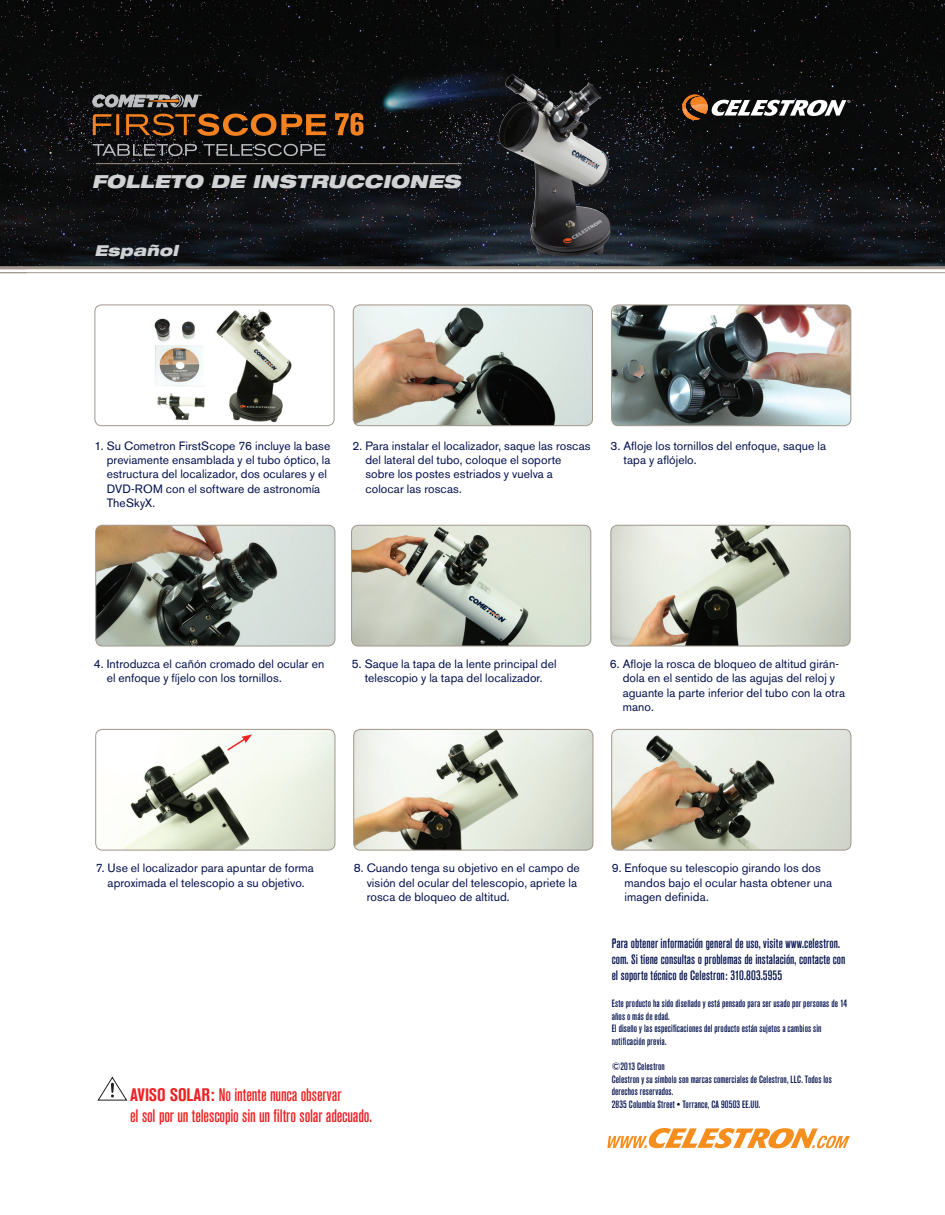
<style>
.page{position:relative;width:945px;height:1215px;background:#fff}
.page>*{position:absolute;margin:0;border:0;box-sizing:border-box;transform-origin:0 0}
.t1{font:500 condensed 18px/21.6px "Akzidenz Grotesk BE";letter-spacing:-.01em;color:#ee2123}
.t2{font:italic 900 expanded 18px "Helvetica Neue";letter-spacing:.01em;color:#d1d2d4}
.t3{font:700 condensed 18px "Akzidenz Grotesk BE";letter-spacing:-.005em;color:#ee2123}
.t4{font:italic 900 expanded 15px "Helvetica Neue";letter-spacing:.015em;color:#d1d2d4}
.t5{font:500 condensed 13.5px/16.2px "Akzidenz Grotesk BE";letter-spacing:.005em;color:#000f4c}
.t6{font:12px/14.4px "Akzidenz Grotesk BE";letter-spacing:.005em;color:#000f4c}
.t7{font:500 condensed 10.5px/12.6px "Akzidenz Grotesk BE";letter-spacing:.015em;color:#000f4c}
.s1{font-weight:700}
</style>
<div class="page">
<img style="left:0;top:0;width:945px;height:266px">
<img style="left:154px;top:309px;width:138px;height:114px">
<div style="left:94px;top:305px;width:240px;height:121px;border:1px solid #a19689;border-radius:7px"></div>
<img style="left:96px;top:525px;width:239px;height:121px">
<div style="left:95px;top:525px;width:240px;height:121px;border:1px solid #a19689;border-radius:7px"></div>
<img style="left:353px;top:305px;width:239px;height:121px">
<div style="left:353px;top:305px;width:240px;height:121px;border:1px solid #a19689;border-radius:7px"></div>
<img style="left:352px;top:525px;width:239px;height:121px">
<div style="left:351px;top:525px;width:240px;height:121px;border:1px solid #a19689;border-radius:7px"></div>
<img style="left:612px;top:305px;width:239px;height:121px">
<div style="left:611px;top:305px;width:240px;height:121px;border:1px solid #a19689;border-radius:7px"></div>
<img style="left:611px;top:525px;width:239px;height:121px">
<div style="left:610px;top:525px;width:240px;height:121px;border:1px solid #a19689;border-radius:7px"></div>
<img style="left:96px;top:729px;width:239px;height:121px">
<div style="left:95px;top:729px;width:240px;height:121px;border:1px solid #a19689;border-radius:7px"></div>
<hr style="left:0;top:266px;width:945px;height:3px;background:#a19689">
<hr style="left:0;top:272px;width:945px;height:1px;background:#a19689">
<img style="left:354px;top:729px;width:239px;height:121px">
<div style="left:353px;top:729px;width:240px;height:121px;border:1px solid #a19689;border-radius:7px"></div>
<img style="left:612px;top:729px;width:239px;height:121px">
<div style="left:611px;top:729px;width:240px;height:121px;border:1px solid #a19689;border-radius:7px"></div>
<img style="left:499px;top:75px;width:112px;height:183px">
<svg style="left:682px;top:94px;width:168px;height:26px"></svg>
<svg style="left:226px;top:734px;width:26px;height:18px"></svg>
<svg style="left:93px;top:144px;width:104px;height:12px"></svg>
<svg style="left:204px;top:144px;width:121px;height:12px"></svg>
<svg style="left:92px;top:94px;width:234px;height:42px;background:#4a3320"></svg>
<img style="left:146px;top:100px;width:33px;height:1px">
<svg style="left:335px;top:113px;width:28px;height:23px"></svg>
<hr style="left:96px;top:163px;width:366px;height:1px;background:#a19689">
<svg style="left:97px;top:1076px;width:31px;height:25px"></svg>
<svg style="left:607px;top:1128px;width:243px;height:20px"></svg>
<h1 class="t2" style="left:92px;top:170px;width:370px">FOLLETO DE INSTRUCCIONES</h1>
<p class="t4" style="left:94px;top:241px;width:86px">ESPAÑOL</p>
<p class="t6" style="left:107px;top:438px;width:225px;text-indent:-12px">1. Su Cometron FirstScope 76 incluye la base previamente ensamblada y el tubo óptico, la estructura del localizador, dos oculares y el DVD-ROM con el software de astronomía TheSkyX.</p>
<p class="t6" style="left:365px;top:438px;width:227px;text-indent:-13px">2. Para instalar el localizador, saque las roscas del lateral del tubo, coloque el soporte sobre los postes estriados y vuelva a colocar las roscas.</p>
<p class="t6" style="left:623px;top:438px;width:204px;text-indent:-13px">3. Afloje los tornillos del enfoque, saque la tapa y aflójelo.</p>
<p class="t6" style="left:107px;top:657px;width:219px;text-indent:-13px">4. Introduzca el cañón cromado del ocular en el enfoque y fíjelo con los tornillos.</p>
<p class="t6" style="left:352px;top:657px;width:206px;text-align:center">5. Saque la tapa de la lente principal del telescopio y la tapa del localizador.</p>
<p class="t6" style="left:623px;top:657px;width:224px;text-indent:-13px">6. Afloje la rosca de bloqueo de altitud girán&shy;dola en el sentido de las agujas del reloj y aguante la parte inferior del tubo con la otra mano.</p>
<p class="t6" style="left:96px;top:861px;width:220px;text-align:center">7. Use el localizador para apuntar de forma aproximada el telescopio a su objetivo.</p>
<p class="t6" style="left:367px;top:861px;width:215px;text-indent:-13px">8. Cuando tenga su objetivo en el campo de visión del ocular del telescopio, apriete la rosca de bloqueo de altitud.</p>
<p class="t6" style="left:624px;top:861px;width:209px;text-indent:-13px">9. Enfoque su telescopio girando los dos mandos bajo el ocular hasta obtener una imagen definida.</p>
<h1 class="t3" style="left:130px;top:1084px;width:57px">AVISO SOLAR</h1>
<h1 class="t1" style="left:130px;top:1084px;width:243px;text-indent:80px"><span class="s1">:</span> No intente nunca observar<br>el sol por un telescopio sin un filtro solar adecuado.</h1>
<p class="t5" style="left:612px;top:935px;width:235px">Para obtener información general de uso, visite www.celestron. com. Si tiene consultas o problemas de instalación, contacte con el soporte técnico de Celestron: 310.803.5955</p>
<p class="t7" style="left:612px;top:997px;width:237px">Este producto ha sido diseñado y está pensado para ser usado por personas de 14 años o más de edad.<br>El diseño y las especificaciones del producto están sujetos a cambios sin notificación previa.</p>
<p class="t7" style="left:612px;top:1060px;width:222px">©2013 Celestron<br>Celestron y su símbolo son marcas comerciales de Celestron, LLC. Todos los derechos reservados.<br>2835 Columbia Street • Torrance, CA 90503 EE.UU.</p>
</div>
